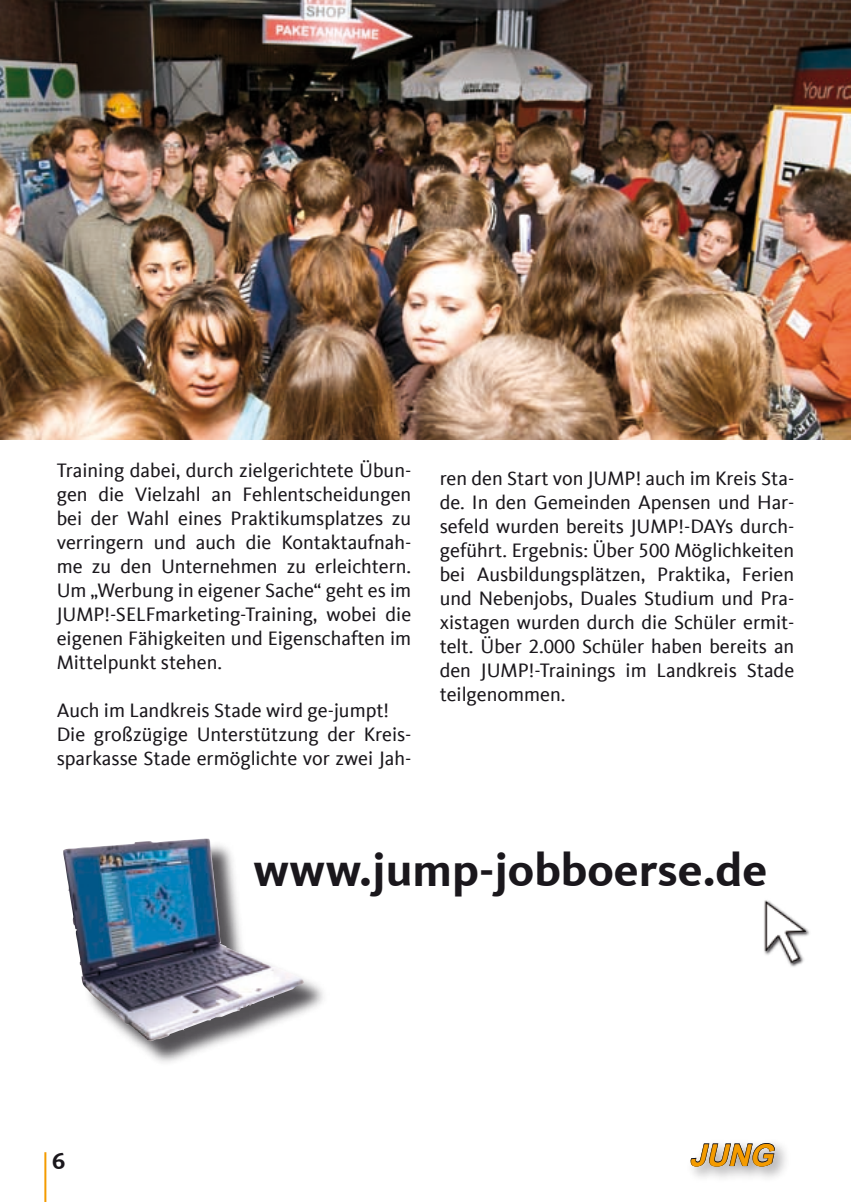
<style>
.page{position:relative;width:851px;height:1202px;background:#fff}
.page>*{position:absolute;margin:0;border:0;box-sizing:border-box;transform-origin:0 0}
.t1{font:700 48px "CDU Kievit Tab";color:#1a171c}
.t2{font:italic 700 30px "Arial";color:#f49b00}
.t3{font:20px/24px "CDU Kievit Tab";color:#1a171c;text-align:justify}
</style>
<div class="page">
<div style="left:684px;top:1137px;width:108px;height:47px;background:#1a171c;opacity:.5"></div>
<hr style="left:44px;top:1152px;width:2px;height:50px;background:#f49b00">
<svg style="left:690px;top:1143px;width:85px;height:24px;background:#a3a2a4"></svg>
<div style="left:64px;top:840px;width:265px;height:227px;background:#1a171c;opacity:.75"></div>
<img style="left:63px;top:838px;width:241px;height:204px">
<img style="left:764px;top:900px;width:46px;height:67px">
<img style="left:0;top:0;width:850px;height:439px">
<p class="t3" style="left:57px;top:459px;width:356px">Training dabei, durch zielgerichtete Übun&shy;gen die Vielzahl an Fehlentscheidungen bei der Wahl eines Praktikumsplatzes zu verringern und auch die Kontaktaufnah&shy;me zu den Unternehmen zu erleichtern.<br>Um „Werbung in eigener Sache“ geht es im JUMP!-SELFmarketing-Training, wobei die eigenen Fähigkeiten und Eigenschaften im Mittelpunkt stehen.</p>
<p class="t3" style="left:57px;top:699px;width:356px;text-align:left">Auch im Landkreis Stade wird ge-jumpt!<br>Die großzügige Unterstützung der Kreis&shy;sparkasse Stade ermöglichte vor zwei Jah-</p>
<p class="t3" style="left:439px;top:466px;width:356px">ren den Start von JUMP! auch im Kreis Sta&shy;de. In den Gemeinden Apensen und Har&shy;sefeld wurden bereits JUMP!-DAYs durch&shy;geführt. Ergebnis: Über 500 Möglichkeiten bei Ausbildungsplätzen, Praktika, Ferien und Nebenjobs, Duales Studium und Pra&shy;xistagen wurden durch die Schüler ermit&shy;telt. Über 2.000 Schüler haben bereits an den JUMP!-Trainings im Landkreis Stade teilgenommen.</p>
<h1 class="t1" style="left:253px;top:842px;width:515px">www.jump-jobboerse.de</h1>
<h2 class="t2" style="left:689px;top:1135px;width:94px">JUNG</h2>
</div>
